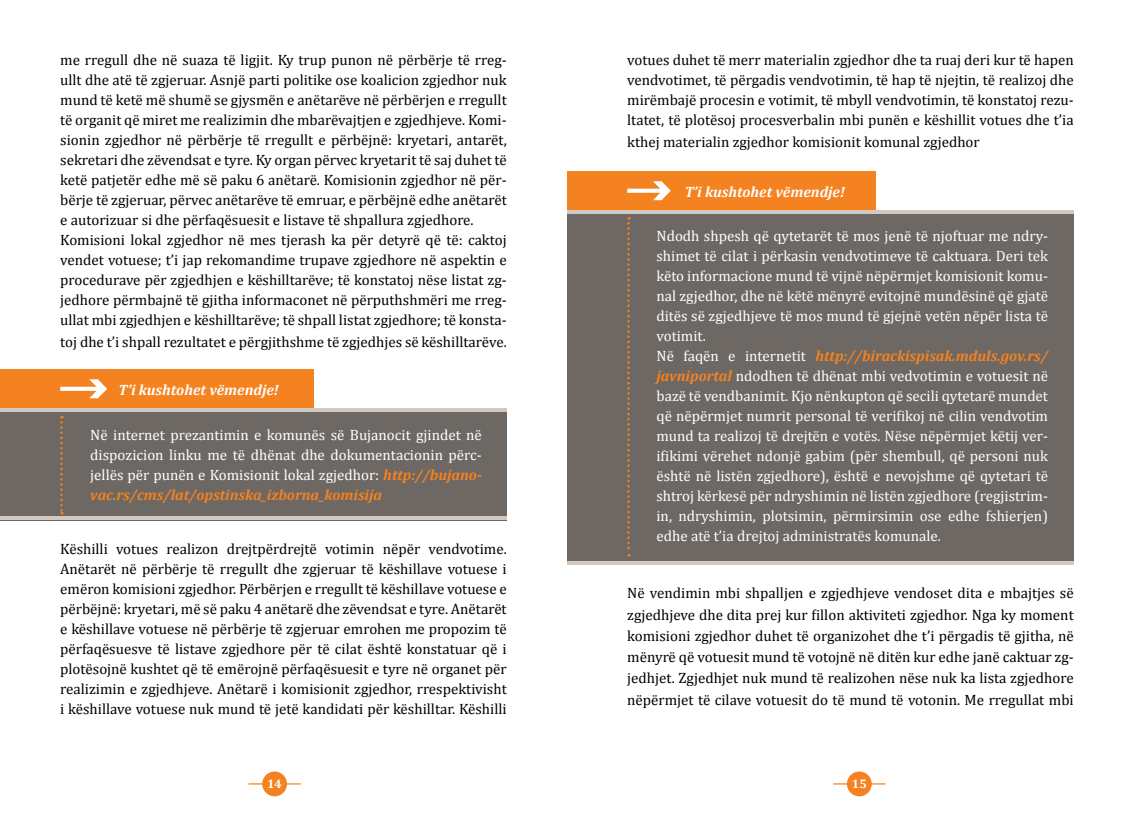
<style>
.page{position:relative;width:1134px;height:815px;background:#fff}
.page>*{position:absolute;margin:0;border:0;box-sizing:border-box;transform-origin:0 0}
.t1{font:15px/20px "Cambria";color:#000;text-align:justify}
.t2{font:15px/20px "Cambria";color:#fff;text-align:justify}
.t3{font:italic 700 15px "Cambria";color:#fff}
.t4{font:700 12.5px "Cambria";color:#fff}
.s1{font-weight:700;font-style:italic;color:#f58220}
</style>
<div class="page">
<hr style="left:249px;top:783px;width:51px;height:2px;background:#f58220">
<div style="left:262px;top:771px;width:25px;height:25px;background:#f58220;border-radius:50%"></div>
<hr style="left:833px;top:783px;width:52px;height:2px;background:#f58220">
<div style="left:847px;top:771px;width:25px;height:25px;background:#f58220;border-radius:50%"></div>
<div style="left:0;top:408px;width:507px;height:113px;background:#6d6863"></div>
<div style="left:0;top:369px;width:313px;height:39px;background:#f58220"></div>
<hr style="left:0;top:408px;width:507px;height:4px;background:#d2c8bd">
<hr style="left:0;top:516px;width:507px;height:4px;background:#d2c8bd">
<svg style="left:60px;top:379px;width:47px;height:19px"></svg>
<svg style="left:60px;top:416px;width:3px;height:98px"></svg>
<div style="left:567px;top:210px;width:506px;height:353px;background:#6d6863"></div>
<div style="left:567px;top:171px;width:309px;height:39px;background:#f58220"></div>
<hr style="left:567px;top:210px;width:506px;height:3px;background:#d2c8bd">
<hr style="left:567px;top:561px;width:506px;height:4px;background:#d2c8bd">
<svg style="left:627px;top:181px;width:44px;height:19px"></svg>
<svg style="left:627px;top:217px;width:3px;height:339px"></svg>
<p class="t1" style="left:60px;top:50px;width:448px;text-align:left">me rregull dhe në suaza të ligjit. Ky trup punon në përbërje të rreg&shy;ullt dhe atë të zgjeruar. Asnjë parti politike ose koalicion zgjedhor nuk mund të ketë më shumë se gjysmën e anëtarëve në përbërjen e rregullt të organit që miret me realizimin dhe mbarëvajtjen e zgjedhjeve. Komi&shy;sionin zgjedhor në përbërje të rregullt e përbëjnë: kryetari, antarët, sekretari dhe zëvendsat e tyre. Ky organ përvec kryetarit të saj duhet të ketë patjetër edhe më së paku 6 anëtarë. Komisionin zgjedhor në për&shy;bërje të zgjeruar, përvec anëtarëve të emruar, e përbëjnë edhe anëtarët e autorizuar si dhe përfaqësuesit e listave të shpallura zgjedhore.<br>Komisioni lokal zgjedhor në mes tjerash ka për detyrë që të: caktoj vendet votuese; t’i jap rekomandime trupave zgjedhore në aspektin e procedurave për zgjedhjen e këshilltarëve; të konstatoj nëse listat zg&shy;jedhore përmbajnë të gjitha informaconet në përputhshmëri me rreg&shy;ullat mbi zgjedhjen e këshilltarëve; të shpall listat zgjedhore; të konsta-</p>
<p class="t1" style="left:60px;top:332px;width:448px">toj dhe t’i shpall rezultatet e përgjithshme të zgjedhjes së këshilltarëve.</p>
<p class="t3" style="left:119px;top:379px;width:162px">T’i kushtohet vëmendje!</p>
<p class="t2" style="left:90px;top:425px;width:393px">Në internet prezantimin e komunës së Bujanocit gjindet në dispozicion linku me të dhënat dhe dokumentacionin përc&shy;jellës për punën e Komisionit lokal zgjedhor: <span class="s1">http://bujano&shy;vac.rs/cms/lat/opstinska_izborna_komisija</span></p>
<p class="t1" style="left:60px;top:539px;width:448px">Këshilli votues realizon drejtpërdrejtë votimin nëpër vendvotime.<br>Anëtarët në përbërje të rregullt dhe zgjeruar të këshillave votuese i emëron komisioni zgjedhor. Përbërjen e rregullt të këshillave votuese e përbëjnë: kryetari, më së paku 4 anëtarë dhe zëvendsat e tyre. Anëtarët e këshillave votuese në përbërje të zgjeruar emrohen me propozim të përfaqësuesve të listave zgjedhore për të cilat është konstatuar që i plotësojnë kushtet që të emërojnë përfaqësuesit e tyre në organet për realizimin e zgjedhjeve. Anëtarë i komisionit zgjedhor, rrespektivisht i këshillave votuese nuk mund të jetë kandidati për këshilltar. Këshilli</p>
<p class="t1" style="left:627px;top:50px;width:448px">votues duhet të merr materialin zgjedhor dhe ta ruaj deri kur të hapen vendvotimet, të përgadis vendvotimin, të hap të njejtin, të realizoj dhe mirëmbajë procesin e votimit, të mbyll vendvotimin, të konstatoj rezu&shy;ltatet, të plotësoj procesverbalin mbi punën e këshillit votues dhe t’ia</p>
<p class="t1" style="left:627px;top:132px;width:354px">kthej materialin zgjedhor komisionit komunal zgjedhor</p>
<p class="t3" style="left:685px;top:181px;width:162px">T’i kushtohet vëmendje!</p>
<p class="t2" style="left:656px;top:226px;width:393px;text-align:left">Ndodh shpesh që qytetarët të mos jenë të njoftuar me ndry&shy;shimet të cilat i përkasin vendvotimeve të caktuara. Deri tek këto informacione mund të vijnë nëpërmjet komisionit komu&shy;nal zgjedhor, dhe në këtë mënyrë evitojnë mundësinë që gjatë ditës së zgjedhjeve të mos mund të gjejnë vetën nëpër lista të votimit.<br>Në faqën e internetit <span class="s1">http://birackispisak.mduls.gov.rs/ javniportal</span> ndodhen të dhënat mbi vedvotimin e votuesit në bazë të vendbanimit. Kjo nënkupton që secili qytetarë mundet që nëpërmjet numrit personal të verifikoj në cilin vendvotim mund ta realizoj të drejtën e votës. Nëse nëpërmjet këtij ver&shy;ifikimi vërehet ndonjë gabim (për shembull, që personi nuk është në listën zgjedhore), është e nevojshme që qytetari të shtroj kërkesë për ndryshimin në listën zgjedhore (regjistrim&shy;in, ndryshimin, plotsimin, përmirsimin ose edhe fshierjen) edhe atë t’ia drejtoj administratës komunale.</p>
<p class="t1" style="left:627px;top:583px;width:448px;line-height:21.2px">Në vendimin mbi shpalljen e zgjedhjeve vendoset dita e mbajtjes së zgjedhjeve dhe dita prej kur fillon aktiviteti zgjedhor. Nga ky moment komisioni zgjedhor duhet të organizohet dhe t’i përgadis të gjitha, në mënyrë që votuesit mund të votojnë në ditën kur edhe janë caktuar zg&shy;jedhjet. Zgjedhjet nuk mund të realizohen nëse nuk ka lista zgjedhore nëpërmjet të cilave votuesit do të mund të votonin. Me rregullat mbi</p>
<p class="t4" style="left:267px;top:774px;width:16px">14</p>
<p class="t4" style="left:852px;top:774px;width:16px">15</p>
</div>
